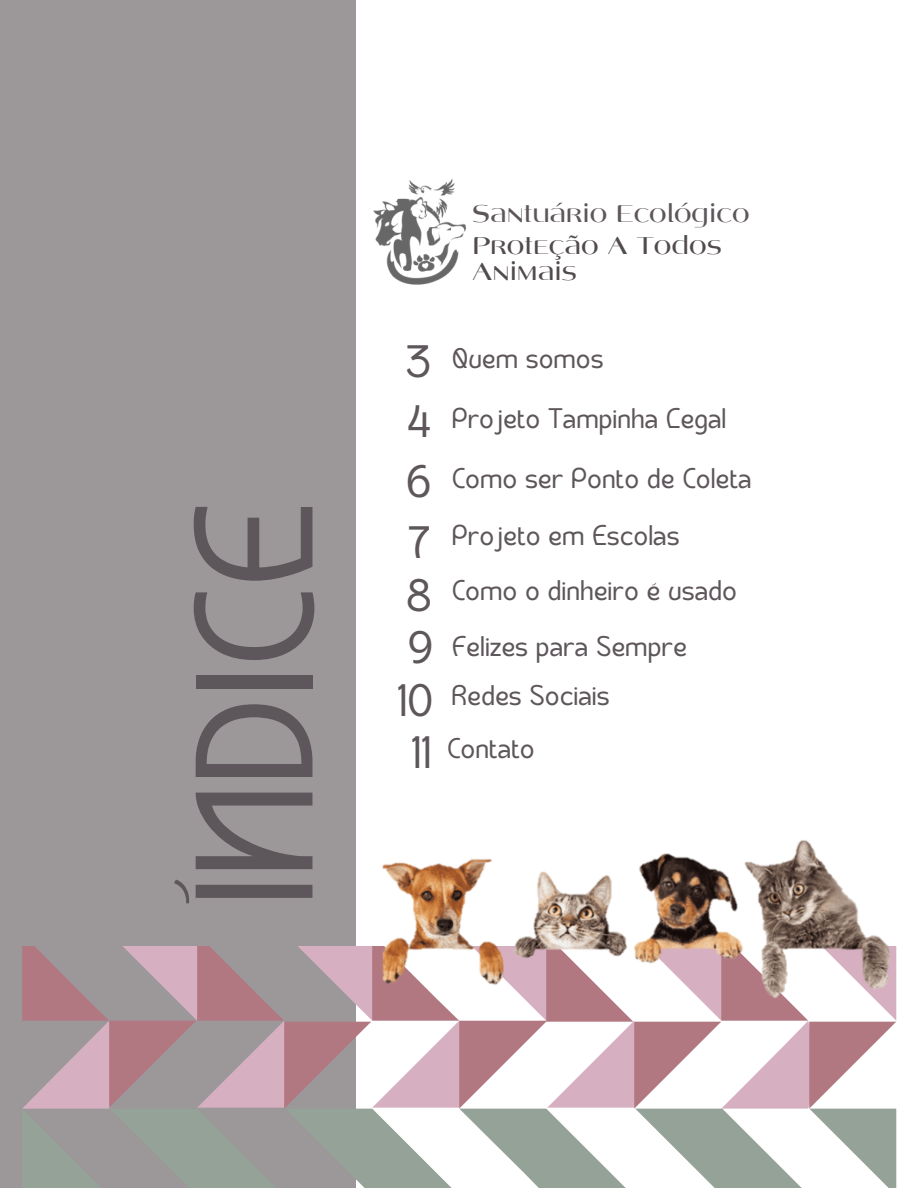
<style>
.page{position:relative;width:918px;height:1188px;background:#fff}
.page>*{position:absolute;margin:0;border:0;box-sizing:border-box;transform-origin:0 0}
.t1{font:129.75px "TAN SUMMERS Regular";color:#5d565a}
.t2{font:35.25px "TAN SUMMERS Regular";color:#5d565a}
.t3{font:26.4px/26.2px "Angelica";color:#514a4e}
.t4{font:26.25px "Angelica";color:#5d565a}
.t5{font:22.05px "TAN SUMMERS Regular";color:#5d565a}
</style>
<div class="page">
<div style="left:0;top:0;width:356px;height:1188px;background:#9c989a"></div>
<svg style="left:22px;top:947px;width:874px;height:241px"></svg>
<img style="left:373px;top:179px;width:93px;height:106px">
<img style="left:345px;top:840px;width:552px;height:187px">
<p class="t1" style="left:194px;top:906px;width:404px;rotate:-90deg">ÍNDICE</p>
<p class="t4" style="left:472px;top:203px;width:279px">Santuário Ecológico</p>
<p class="t3" style="left:472px;top:234px;width:251px">Proteção A Todos<br>Animais</p>
<p class="t2" style="left:406px;top:345px;width:27px">3</p>
<p class="t2" style="left:407px;top:405px;width:26px">4</p>
<p class="t2" style="left:406px;top:465px;width:27px">6</p>
<p class="t2" style="left:408px;top:526px;width:25px">7</p>
<p class="t2" style="left:407px;top:578px;width:26px">8</p>
<p class="t2" style="left:408px;top:631px;width:27px">9</p>
<p class="t2" style="left:397px;top:683px;width:38px">10</p>
<p class="t2" style="left:412px;top:736px;width:21px">11</p>
<p class="t5" style="left:452px;top:348px;width:153px">Quem somos</p>
<p class="t5" style="left:452px;top:408px;width:276px">Projeto Tampinha Legal</p>
<p class="t5" style="left:452px;top:468px;width:301px">Como ser Ponto de Coleta</p>
<p class="t5" style="left:452px;top:525px;width:229px">Projeto em Escolas</p>
<p class="t5" style="left:452px;top:580px;width:287px">Como o dinheiro é usado</p>
<p class="t5" style="left:452px;top:635px;width:237px">Felizes para Sempre</p>
<p class="t5" style="left:452px;top:685px;width:160px">Redes Sociais</p>
<p class="t5" style="left:447px;top:738px;width:89px">Contato</p>
</div>
